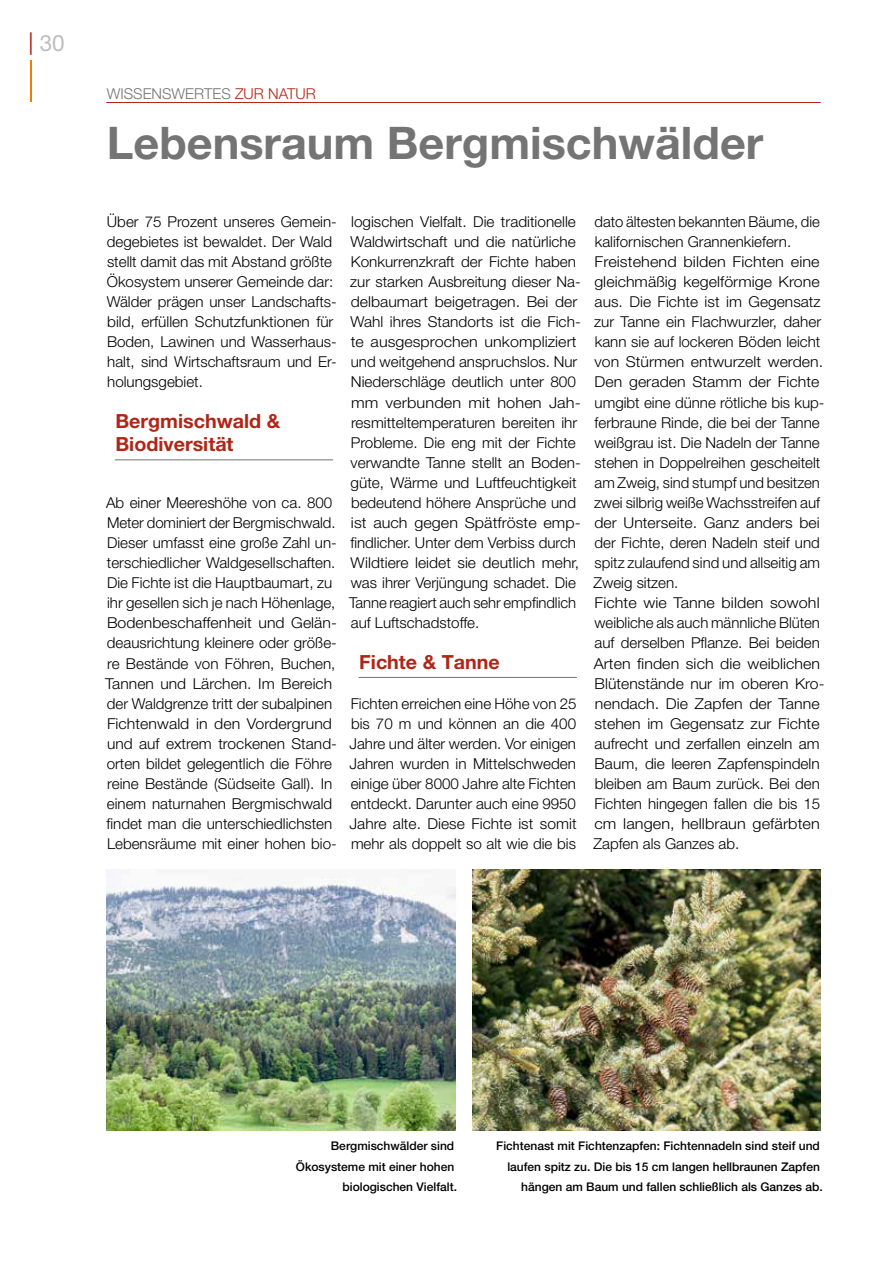
<style>
.page{position:relative;width:893px;height:1263px;background:#fff}
.page>*{position:absolute;margin:0;border:0;box-sizing:border-box;transform-origin:0 0}
.t1{font:700 45px "Helvetica Neue LT Pro";color:#757474}
.t2{font:22.5px "Helvetica Neue LT Pro";color:#bebebe}
.t3{font:700 19.5px/23.4px "Helvetica Neue LT Pro";color:#b12517}
.t4{font:300 15px/20.1px "Helvetica Neue LT Pro";color:#000}
.t5{font:300 15px "Helvetica Neue LT Pro";color:#757474}
.t6{font:500 12px/20.1px "Helvetica Neue LT Pro";color:#000;text-align:right}
.s1{color:#b12517}
</style>
<div class="page">
<hr style="left:106px;top:102px;width:715px;height:1px;background:#b12517">
<hr style="left:115px;top:459px;width:218px;height:1px;background:#757474">
<hr style="left:359px;top:677px;width:218px;height:1px;background:#757474">
<img style="left:106px;top:870px;width:349px;height:260px">
<img style="left:472px;top:870px;width:349px;height:260px">
<hr style="left:30px;top:60px;width:2px;height:41px;background:#ef7d00">
<h2 class="t2" style="left:28px;top:30px;width:38px"><span class="s1">|</span> 30</h2>
<p class="t5" style="left:107px;top:85px;width:210px">WISSENSWERTES <span class="s1">ZUR NATUR</span></p>
<h1 class="t1" style="left:107px;top:115px;width:658px">Lebensraum Bergmischwälder</h1>
<p class="t4" style="left:107px;top:211px;width:232px">Über 75 Prozent unseres Gemein&shy;degebietes ist bewaldet. Der Wald stellt damit das mit Abstand größte<br>Ökosystem unserer Gemeinde dar:<br>Wälder prägen unser Landschafts&shy;bild, erfüllen Schutzfunktionen für<br>Boden, Lawinen und Wasserhaus&shy;halt, sind Wirtschaftsraum und Er&shy;holungsgebiet.</p>
<h3 class="t3" style="left:115px;top:408px;width:166px">Bergmischwald &amp;<br>Biodiversität</h3>
<p class="t4" style="left:105px;top:492px;width:233px">Ab einer Meereshöhe von ca. 800<br>Meter dominiert der Bergmischwald.<br>Dieser umfasst eine große Zahl un&shy;terschiedlicher Waldgesellschaften.<br>Die Fichte ist die Hauptbaumart, zu ihr gesellen sich je nach Höhenlage, Bodenbeschaffenheit und Gelän&shy;deausrichtung kleinere oder größe&shy;re Bestände von Föhren, Buchen, Tannen und Lärchen. Im Bereich der Waldgrenze tritt der subalpinen Fichtenwald in den Vordergrund und auf extrem trockenen Stand&shy;orten bildet gelegentlich die Föhre reine Bestände (Südseite Gall). In einem naturnahen Bergmischwald findet man die unterschiedlichsten Lebensräume mit einer hohen bio-</p>
<p class="t4" style="left:349px;top:211px;width:233px">logischen Vielfalt. Die traditionelle Waldwirtschaft und die natürliche Konkurrenzkraft der Fichte haben zur starken Ausbreitung dieser Na&shy;delbaumart beigetragen. Bei der Wahl ihres Standorts ist die Fich&shy;te ausgesprochen unkompliziert und weitgehend anspruchslos. Nur Niederschläge deutlich unter 800 mm verbunden mit hohen Jah&shy;resmitteltemperaturen bereiten ihr Probleme. Die eng mit der Fichte verwandte Tanne stellt an Boden&shy;güte, Wärme und Luftfeuchtigkeit bedeutend höhere Ansprüche und ist auch gegen Spätfröste emp&shy;findlicher. Unter dem Verbiss durch Wildtiere leidet sie deutlich mehr, was ihrer Verjüngung schadet. Die Tanne reagiert auch sehr empfindlich auf Luftschadstoffe.</p>
<h3 class="t3" style="left:359px;top:649px;width:142px">Fichte &amp; Tanne</h3>
<p class="t4" style="left:349px;top:693px;width:229px;text-align:justify">Fichten erreichen eine Höhe von 25 bis 70 m und können an die 400<br>Jahre und älter werden. Vor einigen Jahren wurden in Mittelschweden einige über 8000 Jahre alte Fichten entdeckt. Darunter auch eine 9950<br>Jahre alte. Diese Fichte ist somit mehr als doppelt so alt wie die bis</p>
<p class="t4" style="left:593px;top:211px;width:233px">dato ältesten bekannten Bäume, die kalifornischen Grannenkiefern.<br>Freistehend bilden Fichten eine gleichmäßig kegelförmige Krone aus. Die Fichte ist im Gegensatz zur Tanne ein Flachwurzler, daher kann sie auf lockeren Böden leicht von Stürmen entwurzelt werden.<br>Den geraden Stamm der Fichte umgibt eine dünne rötliche bis kup&shy;ferbraune Rinde, die bei der Tanne weißgrau ist. Die Nadeln der Tanne stehen in Doppelreihen gescheitelt am Zweig, sind stumpf und besitzen zwei silbrig weiße Wachsstreifen auf der Unterseite. Ganz anders bei der Fichte, deren Nadeln steif und spitz zulaufend sind und allseitig am<br>Zweig sitzen.<br>Fichte wie Tanne bilden sowohl weibliche als auch männliche Blüten auf derselben Pflanze. Bei beiden<br>Arten finden sich die weiblichen<br>Blütenstände nur im oberen Kro&shy;nendach. Die Zapfen der Tanne stehen im Gegensatz zur Fichte aufrecht und zerfallen einzeln am<br>Baum, die leeren Zapfenspindeln bleiben am Baum zurück. Bei den<br>Fichten hingegen fallen die bis 15 cm langen, hellbraun gefärbten<br>Zapfen als Ganzes ab.</p>
<p class="t6" style="left:296px;top:1136px;width:163px">Bergmischwälder sind<br>Ökosysteme mit einer hohen biologischen Vielfalt.</p>
<p class="t6" style="left:496px;top:1136px;width:328px">Fichtenast mit Fichtenzapfen: Fichtennadeln sind steif und laufen spitz zu. Die bis 15 cm langen hellbraunen Zapfen hängen am Baum und fallen schließlich als Ganzes ab.</p>
</div>
